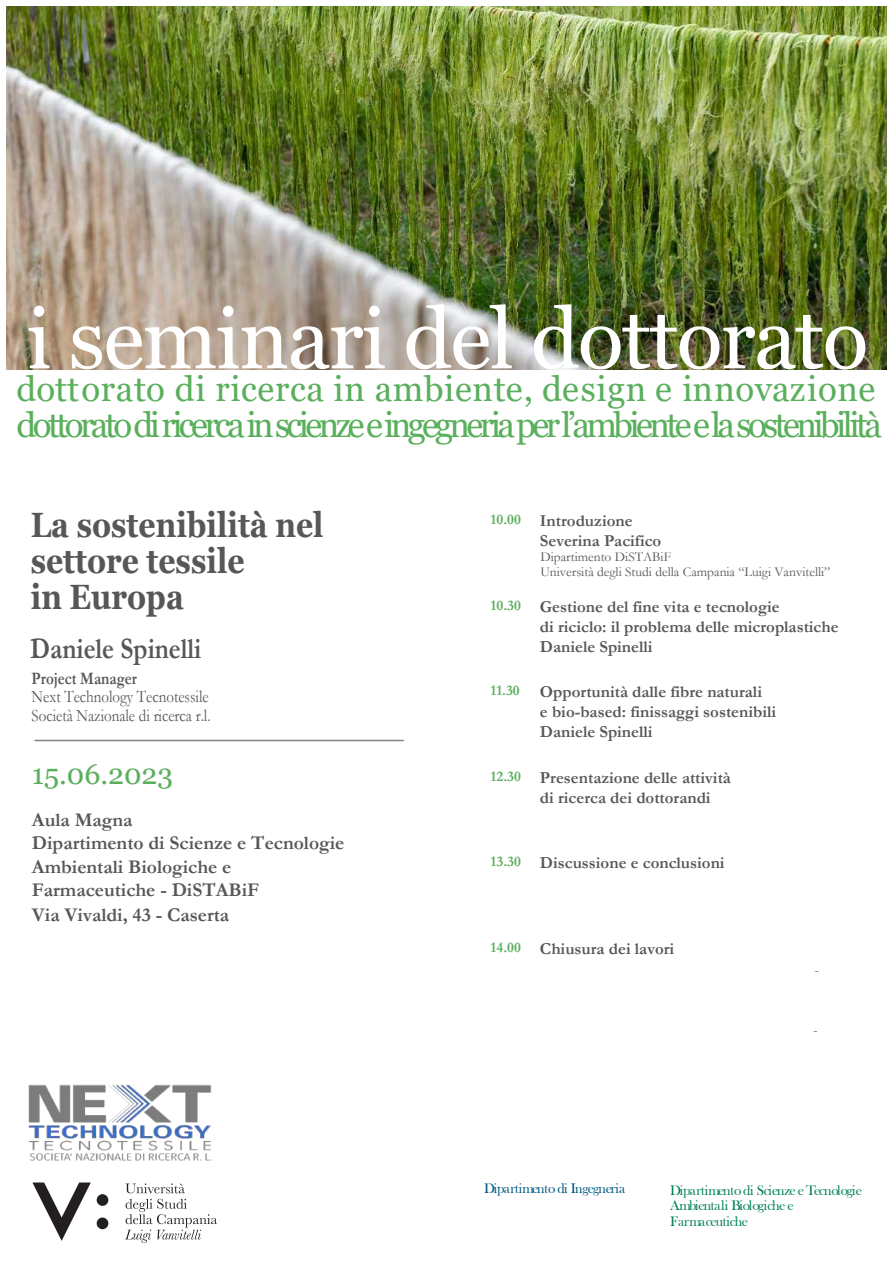
<style>
.page{position:relative;width:893px;height:1263px;background:#fff}
.page>*{position:absolute;margin:0;border:0;box-sizing:border-box;transform-origin:0 0}
.t1{font:84.75px "Georgia";letter-spacing:-.02em;color:#fff}
.t2{font:700 35.1px/36px "Georgia";color:#575756;scale:.85 1}
.t3{font:34.8px/35.8px "Georgia";letter-spacing:-.1em;color:#5aaf5c}
.t4{font:700 29.85px "Garamond";color:#575756;scale:.85 1}
.t5{font:28.5px "Georgia";color:#5aaf5c}
.t6{font:700 19.5px/23.4px "Garamond";color:#575756}
.t7{font:17.55px/18.8px "Garamond";color:#575856;scale:.85 1}
.t8{font:700 17.55px "Garamond";color:#575856;scale:.85 1}
.t9{font:700 16.8px/20.1px "Garamond";color:#575756}
.t10{font:700 14.7px "Garamond";color:#5aaf5c}
.t11{font:14.25px/15.6px "Bask Old Face";letter-spacing:-.02em;color:#007f58}
.t12{font:14.25px "Bask Old Face";letter-spacing:-.02em;color:#005880}
.t13{font:13.5px/14.7px "Garamond";color:#575756}
.s1{font-size:14.7px;color:#5aaf5c}
</style>
<div class="page">
<img style="left:7px;top:6px;width:880px;height:364px">
<hr style="left:35px;top:740px;width:369px;height:1px;background:#828282">
<svg style="left:32px;top:1182px;width:59px;height:59px"></svg>
<div style="left:97px;top:1194px;width:11px;height:12px;background:#231f20;border-radius:50%"></div>
<div style="left:97px;top:1217px;width:11px;height:12px;background:#231f20;border-radius:50%"></div>
<svg style="left:125px;top:1183px;width:60px;height:10px"></svg>
<svg style="left:125px;top:1199px;width:92px;height:44px"></svg>
<img style="left:28px;top:1084px;width:184px;height:77px">
<h1 class="t1" style="left:27px;top:288px;width:843px">i seminari del dottorato</h1>
<h3 class="t3" style="left:16px;top:372px;width:867px">dottorato di ricerca in ambiente, design e innovazione dottoratodiricercainscienze eingegneriaperl’ambiente ela sostenibilità</h3>
<h2 class="t2" style="left:31px;top:506px;width:346px">La sostenibilità nel settore tessile<br>in Europa</h2>
<p class="t10" style="left:491px;top:510px;width:32px">10.00</p>
<p class="t9" style="left:540px;top:511px;width:123px">Introduzione<br>Severina Pacifico</p>
<p class="t13" style="left:540px;top:549px;width:291px">Dipartimento DiSTABiF<br>Università degli Studi della Campania “Luigi Vanvitelli”</p>
<p class="t9" style="left:540px;top:596px;width:300px;text-indent:-49px"><span class="s1">10.30</span> Gestione del fine vita e tecnologie<br>di riciclo: il problema delle microplastiche<br>Daniele Spinelli</p>
<p class="t10" style="left:491px;top:681px;width:31px">11.30</p>
<h3 class="t4" style="left:30px;top:629px;width:203px">Daniele Spinelli</h3>
<p class="t8" style="left:32px;top:667px;width:125px">Project Manager</p>
<p class="t7" style="left:32px;top:687px;width:212px">Next Technology Tecnotessile<br>Società Nazionale di ricerca r.l.</p>
<p class="t9" style="left:540px;top:682px;width:238px">Opportunità dalle fibre naturali<br>e bio-based: finissaggi sostenibili<br>Daniele Spinelli</p>
<h3 class="t5" style="left:32px;top:757px;width:143px">15.06.2023</h3>
<p class="t6" style="left:32px;top:808px;width:314px">Aula Magna<br>Dipartimento di Scienze e Tecnologie<br>Ambientali Biologiche e<br>Farmaceutiche - DiSTABiF</p>
<p class="t6" style="left:32px;top:903px;width:199px">Via Vivaldi, 43 - Caserta</p>
<p class="t10" style="left:491px;top:766px;width:32px">12.30</p>
<p class="t9" style="left:540px;top:767px;width:192px">Presentazione delle attività di ricerca dei dottorandi</p>
<p class="t9" style="left:491px;top:853px;width:236px"><span class="s1">13.30</span> Discussione e conclusioni</p>
<p class="t9" style="left:491px;top:938px;width:185px"><span class="s1">14.00</span> Chiusura dei lavori</p>
<p class="t13" style="left:815px;top:962px;width:6px">-</p>
<p class="t13" style="left:813px;top:1022px;width:6px">-</p>
<p class="t12" style="left:484px;top:1180px;width:142px">Dipartimentodi Ingegneria</p>
<p class="t11" style="left:670px;top:1182px;width:193px">Dipartimentodi Scienze e Tecnologie<br>Ambientali Biologiche e<br>Farmaceutiche</p>
</div>
